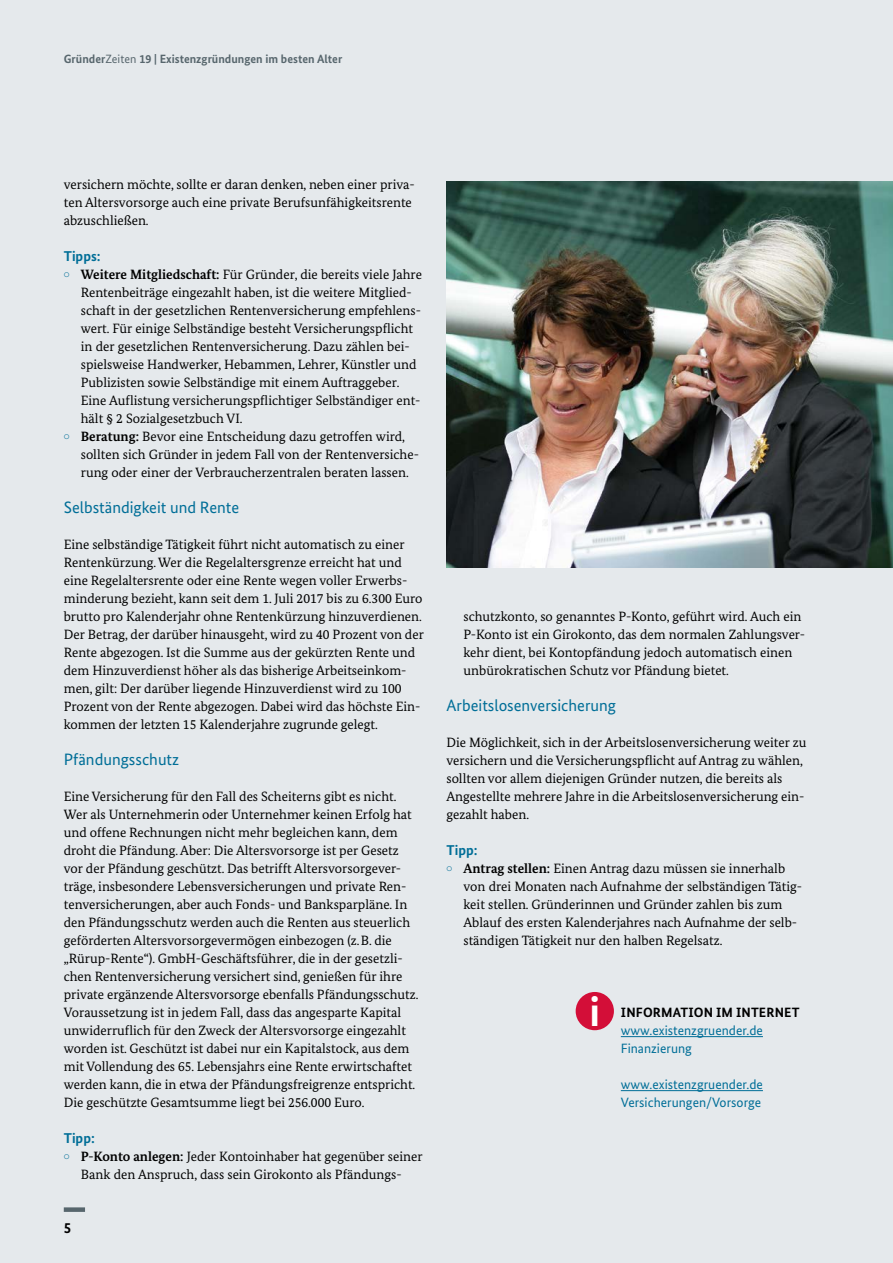
<style>
.page{position:relative;width:893px;height:1263px;background:#e5e9ec}
.page>*{position:absolute;margin:0;border:0;box-sizing:border-box;transform-origin:0 0}
.t1{font:700 42px "Bundes Sans";color:#fff}
.t2{font:16.5px "Bundes Sans";color:#006e97}
.t3{font:700 15px "Bundes Sans";color:#000}
.t4{font:700 14.25px "Bundes Sans";color:#006e97}
.t5{font:13.5px/18px "Bundes Serif";color:#000}
.t6{font:13.5px "Bundes Sans";color:#006e97}
.t7{font:700 13.5px "Bundes Sans";letter-spacing:.01em;color:#000}
.t8{font:700 12px "Bundes Sans";color:#57666d}
.s1{font-weight:400}
.s2{font-weight:700}
</style>
<div class="page">
<div style="left:64px;top:1207px;width:21px;height:5px;background:#57666d"></div>
<img style="left:446px;top:181px;width:447px;height:386px">
<hr style="left:621px;top:1036px;width:142px;height:1px;background:#006e97">
<hr style="left:621px;top:1090px;width:142px;height:1px;background:#006e97">
<div style="left:576px;top:992px;width:38px;height:38px;background:#d30e38;border-radius:50%"></div>
<p class="t8" style="left:64px;top:52px;width:280px">Gründer<span class="s1">Zeiten</span> 19 | Existenzgründungen im besten Alter</p>
<p class="t5" style="left:64px;top:175px;width:353px">versichern möchte, sollte er daran denken, neben einer priva&shy;ten Altersvorsorge auch eine private Berufsunfähigkeitsrente abzuschließen.</p>
<h4 class="t4" style="left:64px;top:247px;width:38px">Tipps:</h4>
<p class="t5" style="left:81px;top:265px;width:343px;text-indent:-17px"><sup>•</sup> <span class="s2">Weitere Mitgliedschaft:</span> Für Gründer, die bereits viele Jahre Rentenbeiträge eingezahlt haben, ist die weitere Mitglied&shy;schaft in der gesetzlichen Rentenversicherung empfehlens&shy;wert. Für einige Selbständige besteht Versicherungspflicht in der gesetzlichen Rentenversicherung. Dazu zählen bei&shy;spielsweise Handwerker, Hebammen, Lehrer, Künstler und Publizisten sowie Selbständige mit einem Auftraggeber.<br>Eine Auflistung versicherungspflichtiger Selbständiger ent&shy;hält § 2 Sozialgesetzbuch VI.</p>
<p class="t5" style="left:81px;top:427px;width:340px;text-indent:-17px"><sup>•</sup> <span class="s2">Beratung:</span> Bevor eine Entscheidung dazu getroffen wird, sollten sich Gründer in jedem Fall von der Rentenversiche&shy;rung oder einer der Verbraucherzentralen beraten lassen.</p>
<h3 class="t2" style="left:64px;top:497px;width:177px">Selbständigkeit und Rente</h3>
<p class="t5" style="left:64px;top:535px;width:362px">Eine selbständige Tätigkeit führt nicht automatisch zu einer Rentenkürzung. Wer die Regelaltersgrenze erreicht hat und eine Regelaltersrente oder eine Rente wegen voller Erwerbs&shy;minderung bezieht, kann seit dem 1. Juli 2017 bis zu 6.300 Euro brutto pro Kalenderjahr ohne Rentenkürzung hinzuverdienen.<br>Der Betrag, der darüber hinausgeht, wird zu 40 Prozent von der Rente abgezogen. Ist die Summe aus der gekürzten Rente und dem Hinzuverdienst höher als das bisherige Arbeitseinkom&shy;men, gilt: Der darüber liegende Hinzuverdienst wird zu 100<br>Prozent von der Rente abgezogen. Dabei wird das höchste Ein&shy;kommen der letzten 15 Kalenderjahre zugrunde gelegt.</p>
<h3 class="t2" style="left:64px;top:749px;width:117px">Pfändungsschutz</h3>
<p class="t5" style="left:64px;top:787px;width:356px">Eine Versicherung für den Fall des Scheiterns gibt es nicht.<br>Wer als Unternehmerin oder Unternehmer keinen Erfolg hat und offene Rechnungen nicht mehr begleichen kann, dem droht die Pfändung. Aber: Die Altersvorsorge ist per Gesetz vor der Pfändung geschützt. Das betrifft Altersvorsorgever&shy;träge, insbesondere Lebensversicherungen und private Ren&shy;tenversicherungen, aber auch Fonds- und Banksparpläne. In den Pfändungsschutz werden auch die Renten aus steuerlich geförderten Altersvorsorgevermögen einbezogen (z.B. die „Rürup-Rente“). GmbH-Geschäftsführer, die in der gesetzli&shy;chen Rentenversicherung versichert sind, genießen für ihre private ergänzende Altersvorsorge ebenfalls Pfändungsschutz.<br>Voraussetzung ist in jedem Fall, dass das angesparte Kapital unwiderruflich für den Zweck der Altersvorsorge eingezahlt worden ist. Geschützt ist dabei nur ein Kapitalstock, aus dem mit Vollendung des 65. Lebensjahrs eine Rente erwirtschaftet werden kann, die in etwa der Pfändungsfreigrenze entspricht.<br>Die geschützte Gesamtsumme liegt bei 256.000 Euro.</p>
<h4 class="t4" style="left:64px;top:1129px;width:33px">Tipp:</h4>
<p class="t5" style="left:64px;top:1147px;width:360px;text-align:center"><sup>•</sup> <span class="s2">P-Konto anlegen:</span> Jeder Kontoinhaber hat gegenüber seiner<br>Bank den Anspruch, dass sein Girokonto als Pfändungs-</p>
<p class="t3" style="left:64px;top:1219px;width:9px">5</p>
<p class="t5" style="left:463px;top:607px;width:343px">schutzkonto, so genanntes P-Konto, geführt wird. Auch ein P-Konto ist ein Girokonto, das dem normalen Zahlungsver&shy;kehr dient, bei Kontopfändung jedoch automatisch einen unbürokratischen Schutz vor Pfändung bietet.</p>
<h3 class="t2" style="left:446px;top:695px;width:171px">Arbeitslosenversicherung</h3>
<p class="t5" style="left:446px;top:733px;width:362px">Die Möglichkeit, sich in der Arbeitslosenversicherung weiter zu versichern und die Versicherungspflicht auf Antrag zu wählen, sollten vor allem diejenigen Gründer nutzen, die bereits als Angestellte mehrere Jahre in die Arbeitslosenversicherung ein&shy;gezahlt haben.</p>
<h4 class="t4" style="left:446px;top:841px;width:33px">Tipp:</h4>
<p class="t5" style="left:463px;top:859px;width:340px;text-indent:-17px"><sup>•</sup> <span class="s2">Antrag stellen:</span> Einen Antrag dazu müssen sie innerhalb von drei Monaten nach Aufnahme der selbständigen Tätig&shy;keit stellen. Gründerinnen und Gründer zahlen bis zum Ablauf des ersten Kalenderjahres nach Aufnahme der selb&shy;ständigen Tätigkeit nur den halben Regelsatz.</p>
<p class="t1" style="left:589px;top:986px;width:12px">i</p>
<h4 class="t7" style="left:621px;top:1004px;width:180px">INFORMATION IM INTERNET</h4>
<p class="t6" style="left:621px;top:1022px;width:144px">www.existenzgruender.de</p>
<p class="t6" style="left:621px;top:1040px;width:73px">Finanzierung</p>
<p class="t6" style="left:621px;top:1076px;width:144px">www.existenzgruender.de</p>
<p class="t6" style="left:621px;top:1094px;width:142px">Versicherungen/Vorsorge</p>
</div>
